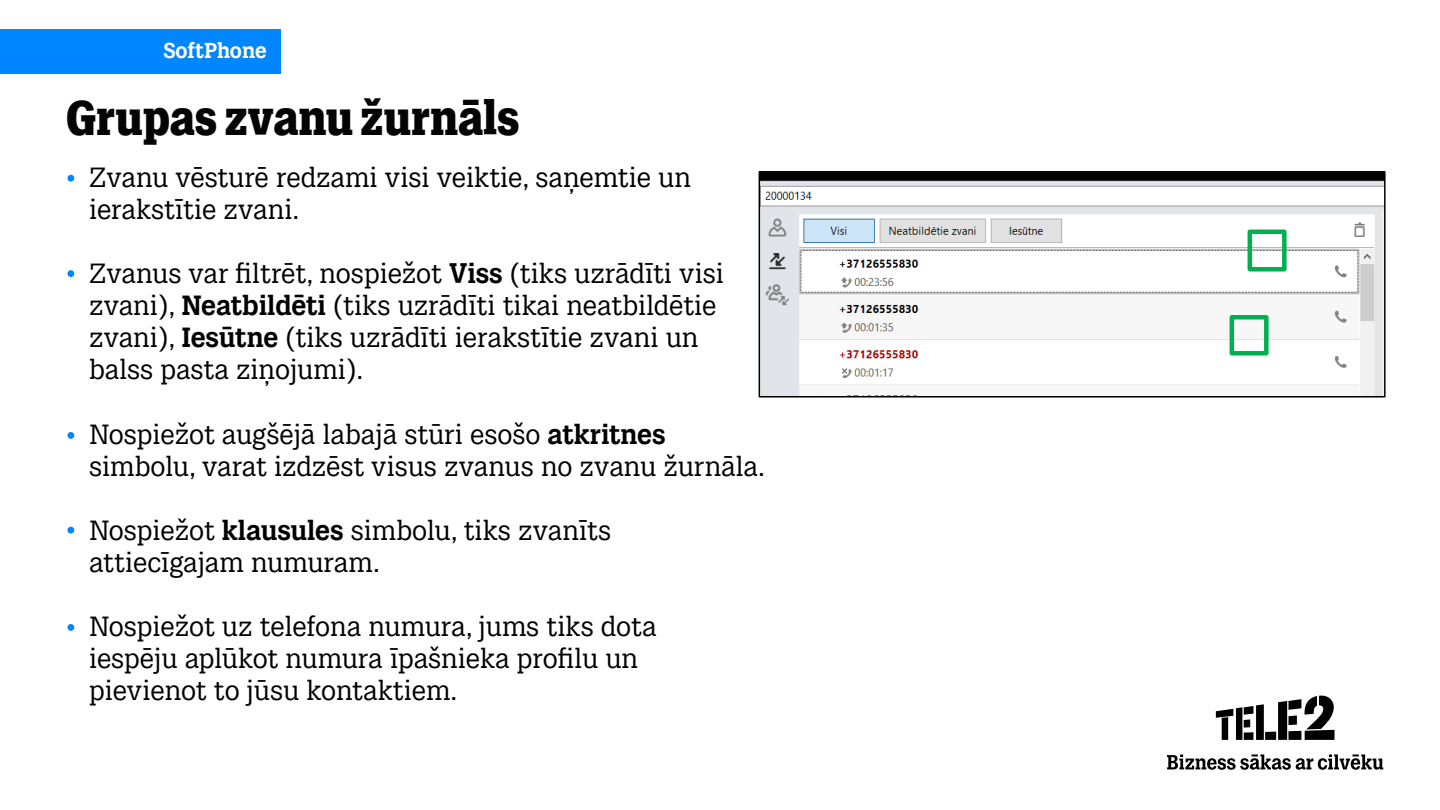
<style>
.page{position:relative;width:1440px;height:810px;background:#fff}
.page>*{position:absolute;margin:0;border:0;box-sizing:border-box;transform-origin:0 0}
.t1{font:900 48px "Tele 2 Slab Display";color:#040404}
.t2{font:27px/32.1px "Tele 2 Slab Text";color:#000}
.t3{font:700 21px "Tele 2 Slab Text";color:#fff}
.s1{font-weight:700}
</style>
<div class="page">
<div style="left:0;top:29px;width:281px;height:45px;background:#0086ff"></div>
<svg style="left:1216px;top:695px;width:119px;height:45px"></svg>
<svg style="left:1167px;top:755px;width:216px;height:15px"></svg>
<img style="left:762px;top:174px;width:621px;height:221px">
<div style="left:759px;top:171px;width:627px;height:227px;border:2px solid #000"></div>
<div style="left:1248px;top:230px;width:39px;height:42px;border:4px solid #00b050"></div>
<div style="left:1230px;top:315px;width:39px;height:41px;border:4px solid #00b050"></div>
<div style="left:67px;top:175px;width:7px;height:7px;background:#0086ff;border-radius:50%"></div>
<div style="left:67px;top:270px;width:7px;height:7px;background:#0086ff;border-radius:50%"></div>
<div style="left:67px;top:432px;width:7px;height:7px;background:#0086ff;border-radius:50%"></div>
<div style="left:67px;top:527px;width:7px;height:7px;background:#0086ff;border-radius:50%"></div>
<div style="left:67px;top:624px;width:7px;height:7px;background:#0086ff;border-radius:50%"></div>
<p class="t3" style="left:163px;top:38px;width:105px">SoftPhone</p>
<h1 class="t1" style="left:66px;top:89px;width:455px">Grupas zvanu žurnāls</h1>
<p class="t2" style="left:89px;top:161px;width:603px">Zvanu vēsturē redzami visi veiktie, saņemtie un ierakstītie zvani.</p>
<p class="t2" style="left:89px;top:258px;width:637px">Zvanus var filtrēt, nospiežot <span class="s1">Viss</span> (tiks uzrādīti visi zvani), <span class="s1">Neatbildēti</span> (tiks uzrādīti tikai neatbildētie zvani), <span class="s1">Iesūtne</span> (tiks uzrādīti ierakstītie zvani un balss pasta ziņojumi).</p>
<p class="t2" style="left:89px;top:418px;width:677px">Nospiežot augšējā labajā stūri esošo <span class="s1">atkritnes </span>simbolu, varat izdzēst visus zvanus no zvanu žurnāla.</p>
<p class="t2" style="left:89px;top:515px;width:524px">Nospiežot <span class="s1">klausules</span> simbolu, tiks zvanīts attiecīgajam numuram.</p>
<p class="t2" style="left:89px;top:611px;width:569px">Nospiežot uz telefona numura, jums tiks dota iespēju aplūkot numura īpašnieka profilu un pievienot to jūsu kontaktiem.</p>
</div>
